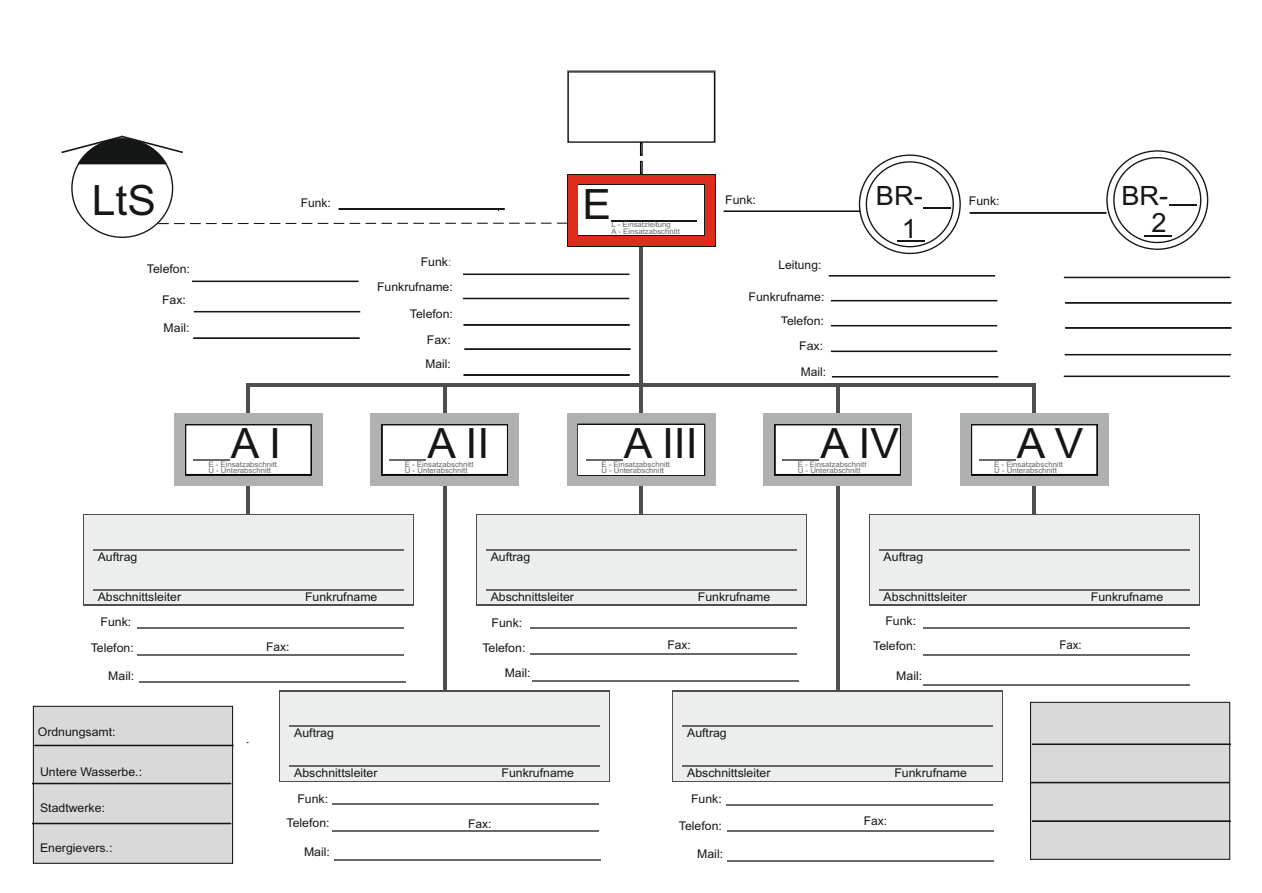
<style>
.page{position:relative;width:1262px;height:893px;background:#fff}
.page>*{position:absolute;margin:0;border:0;box-sizing:border-box;transform-origin:0 0}
.t1{font:41.7px "Arial";color:#151616}
.t2{font:26.55px/32.5px "Arial";color:#151616;text-align:right}
.t3{font:12px/24.5px "Arial";color:#151616;text-align:right}
.t4{font:12px "Arial";color:#151616;scale:.95 1}
.t5{font:7.65px/6.8px "Arial";color:#686868}
.s1{font-size:11.4px;color:#686868}
</style>
<div class="page">
<div style="left:83px;top:514px;width:331px;height:91px;background:#eceded"></div>
<hr style="left:93px;top:549px;width:310px;height:2px;background:#686868">
<hr style="left:93px;top:589px;width:310px;height:1px;background:#686868">
<hr style="left:137px;top:627px;width:266px;height:2px;background:#686868">
<hr style="left:139px;top:681px;width:267px;height:1px;background:#686868">
<hr style="left:639px;top:246px;width:4px;height:269px;background:#4e4e4d">
<div style="left:567px;top:413px;width:148px;height:73px;background:#afb0b0"></div>
<svg style="left:577px;top:423px;width:128px;height:53px"></svg>
<div style="left:578px;top:425px;width:126px;height:49px;background:#fff"></div>
<hr style="left:585px;top:459px;width:37px;height:2px;background:#686868">
<hr style="left:836px;top:385px;width:3px;height:305px;background:#4e4e4d">
<div style="left:763px;top:413px;width:149px;height:73px;background:#afb0b0"></div>
<svg style="left:774px;top:424px;width:127px;height:51px;background:#ededed"></svg>
<hr style="left:782px;top:459px;width:37px;height:2px;background:#686868">
<hr style="left:443px;top:385px;width:3px;height:305px;background:#4e4e4d">
<div style="left:370px;top:413px;width:149px;height:73px;background:#afb0b0"></div>
<svg style="left:381px;top:424px;width:127px;height:51px;background:#ededed"></svg>
<hr style="left:389px;top:459px;width:37px;height:2px;background:#686868">
<hr style="left:247px;top:385px;width:3px;height:130px;background:#4e4e4d">
<div style="left:174px;top:413px;width:149px;height:73px;background:#afb0b0"></div>
<svg style="left:185px;top:424px;width:127px;height:51px;background:#ededed"></svg>
<hr style="left:193px;top:459px;width:37px;height:2px;background:#686868">
<hr style="left:1032px;top:385px;width:4px;height:130px;background:#4e4e4d">
<div style="left:959px;top:413px;width:149px;height:73px;background:#afb0b0"></div>
<svg style="left:971px;top:424px;width:126px;height:51px;background:#efefef"></svg>
<hr style="left:978px;top:459px;width:37px;height:2px;background:#686868">
<hr style="left:247px;top:383px;width:789px;height:4px;background:#4e4e4d">
<div style="left:568px;top:175px;width:146px;height:70px;background:#dd2b1c"></div>
<div style="left:476px;top:514px;width:330px;height:91px;background:#4e4e4d"></div>
<div style="left:477px;top:515px;width:328px;height:89px;background:#eceded"></div>
<hr style="left:486px;top:549px;width:310px;height:2px;background:#686868">
<hr style="left:486px;top:589px;width:310px;height:1px;background:#686868">
<hr style="left:529px;top:627px;width:267px;height:2px;background:#686868">
<div style="left:868px;top:514px;width:331px;height:91px;background:#4e4e4d"></div>
<div style="left:870px;top:515px;width:328px;height:89px;background:#eceded"></div>
<hr style="left:879px;top:549px;width:310px;height:2px;background:#686868">
<hr style="left:879px;top:589px;width:310px;height:1px;background:#686868">
<hr style="left:922px;top:627px;width:267px;height:2px;background:#686868">
<div style="left:672px;top:690px;width:331px;height:91px;background:#eceded"></div>
<hr style="left:682px;top:725px;width:311px;height:2px;background:#686868">
<hr style="left:682px;top:765px;width:311px;height:1px;background:#686868">
<hr style="left:726px;top:803px;width:267px;height:2px;background:#686868">
<div style="left:279px;top:690px;width:331px;height:91px;background:#eceded"></div>
<hr style="left:290px;top:725px;width:310px;height:2px;background:#686868">
<hr style="left:290px;top:765px;width:310px;height:1px;background:#686868">
<hr style="left:137px;top:654px;width:267px;height:2px;background:#686868">
<hr style="left:332px;top:803px;width:267px;height:1px;background:#686868">
<hr style="left:333px;top:859px;width:267px;height:1px;background:#686868">
<hr style="left:332px;top:830px;width:267px;height:2px;background:#686868">
<hr style="left:531px;top:680px;width:267px;height:2px;background:#686868">
<hr style="left:529px;top:653px;width:267px;height:2px;background:#686868">
<hr style="left:726px;top:830px;width:267px;height:2px;background:#686868">
<hr style="left:727px;top:860px;width:267px;height:1px;background:#686868">
<hr style="left:923px;top:684px;width:267px;height:1px;background:#686868">
<hr style="left:922px;top:654px;width:267px;height:1px;background:#686868">
<svg style="left:61px;top:71px;width:654px;height:167px"></svg>
<svg style="left:192px;top:280px;width:167px;height:2px"></svg>
<svg style="left:969px;top:150px;width:239px;height:100px"></svg>
<svg style="left:723px;top:154px;width:237px;height:100px"></svg>
<svg style="left:193px;top:337px;width:167px;height:2px"></svg>
<svg style="left:193px;top:310px;width:167px;height:3px"></svg>
<svg style="left:1030px;top:701px;width:201px;height:159px;background:#cececf"></svg>
<svg style="left:462px;top:297px;width:167px;height:2px"></svg>
<svg style="left:464px;top:348px;width:167px;height:2px"></svg>
<svg style="left:463px;top:374px;width:167px;height:2px"></svg>
<svg style="left:463px;top:273px;width:167px;height:2px"></svg>
<svg style="left:32px;top:705px;width:202px;height:159px;background:#cfcfd0"></svg>
<svg style="left:828px;top:275px;width:167px;height:2px"></svg>
<svg style="left:830px;top:350px;width:167px;height:2px"></svg>
<svg style="left:830px;top:299px;width:167px;height:3px"></svg>
<svg style="left:830px;top:324px;width:167px;height:3px"></svg>
<svg style="left:831px;top:376px;width:167px;height:2px"></svg>
<svg style="left:1063px;top:276px;width:167px;height:2px"></svg>
<svg style="left:1065px;top:302px;width:166px;height:2px"></svg>
<svg style="left:1065px;top:327px;width:166px;height:2px"></svg>
<svg style="left:1064px;top:353px;width:167px;height:3px"></svg>
<svg style="left:1063px;top:375px;width:167px;height:2px"></svg>
<svg style="left:463px;top:324px;width:167px;height:2px"></svg>
<h1 class="t1" style="left:92px;top:184px;width:66px">LtS</h1>
<p class="t3" style="left:301px;top:192px;width:32px">Funk:</p>
<h2 class="t2" style="left:876px;top:182px;width:48px">BR-<br>1</h2>
<h2 class="t2" style="left:1121px;top:181px;width:48px">BR-</h2>
<h1 class="t1" style="left:582px;top:188px;width:30px">E</h1>
<p class="t3" style="left:725px;top:188px;width:32px">Funk:</p>
<p class="t3" style="left:969px;top:189px;width:32px">Funk:</p>
<p class="t5" style="left:611px;top:222px;width:70px">L - Einsatzleitung<br>A - Einsatzabschnitt</p>
<h2 class="t2" style="left:1151px;top:208px;width:17px">2</h2>
<p class="t3" style="left:147px;top:258px;width:45px">Telefon:</p>
<p class="t3" style="left:421px;top:251px;width:32px">Funk<span class="s1">:</span></p>
<p class="t3" style="left:778px;top:253px;width:44px">Leitung:</p>
<p class="t3" style="left:162px;top:289px;width:25px">Fax:</p>
<p class="t3" style="left:164px;top:316px;width:27px">Mail:</p>
<p class="t3" style="left:377px;top:275px;width:77px;line-height:26.4px">Funkrufname:<br>Telefon:</p>
<p class="t3" style="left:427px;top:329px;width:25px">Fax:</p>
<p class="t3" style="left:748px;top:285px;width:77px">Funkrufname:<br>Telefon:<br>Fax:</p>
<p class="t3" style="left:425px;top:353px;width:27px">Mail:</p>
<p class="t3" style="left:801px;top:360px;width:27px">Mail:</p>
<h1 class="t1" style="left:231px;top:428px;width:51px">A I</h1>
<p class="t5" style="left:208px;top:461px;width:70px">E - Einsatzabschnitt<br>U - Unterabschnitt</p>
<p class="t5" style="left:994px;top:461px;width:70px">E - Einsatzabschnitt</p>
<h1 class="t1" style="left:427px;top:428px;width:63px">A II</h1>
<p class="t5" style="left:405px;top:461px;width:70px">E - Einsatzabschnitt<br>U - Unterabschnitt</p>
<h1 class="t1" style="left:624px;top:428px;width:75px">A III</h1>
<p class="t5" style="left:601px;top:461px;width:70px">E - Einsatzabschnitt<br>U - Unterabschnitt</p>
<p class="t5" style="left:797px;top:461px;width:70px">E - Einsatzabschnitt</p>
<h1 class="t1" style="left:820px;top:428px;width:80px">A IV</h1>
<p class="t5" style="left:797px;top:468px;width:64px">U - Unterabschnitt</p>
<h1 class="t1" style="left:1016px;top:428px;width:68px">A V</h1>
<p class="t5" style="left:994px;top:468px;width:64px">U - Unterabschnitt</p>
<p class="t3" style="left:98px;top:546px;width:41px">Auftrag</p>
<p class="t3" style="left:490px;top:546px;width:41px">Auftrag</p>
<p class="t3" style="left:883px;top:546px;width:41px">Auftrag</p>
<p class="t3" style="left:98px;top:585px;width:85px">Abschnittsleiter</p>
<p class="t3" style="left:305px;top:585px;width:74px">Funkrufname</p>
<p class="t3" style="left:101px;top:611px;width:32px">Funk:</p>
<p class="t3" style="left:490px;top:585px;width:85px">Abschnittsleiter</p>
<p class="t3" style="left:698px;top:585px;width:74px">Funkrufname</p>
<p class="t3" style="left:491px;top:611px;width:32px">Funk:</p>
<p class="t3" style="left:883px;top:585px;width:85px">Abschnittsleiter</p>
<p class="t3" style="left:1090px;top:585px;width:74px">Funkrufname</p>
<p class="t3" style="left:885px;top:609px;width:32px">Funk:</p>
<p class="t3" style="left:667px;top:634px;width:25px">Fax:</p>
<p class="t4" style="left:1059px;top:640px;width:25px">Fax:</p>
<p class="t3" style="left:91px;top:636px;width:45px">Telefon:</p>
<p class="t3" style="left:482px;top:636px;width:45px">Telefon:</p>
<p class="t3" style="left:873px;top:635px;width:45px">Telefon:</p>
<p class="t3" style="left:266px;top:636px;width:25px">Fax:</p>
<p class="t3" style="left:108px;top:664px;width:27px">Mail:</p>
<p class="t3" style="left:504px;top:662px;width:27px">Mail:</p>
<p class="t3" style="left:896px;top:665px;width:27px">Mail:</p>
<p class="t3" style="left:38px;top:720px;width:79px">Ordnungsamt:</p>
<p class="t3" style="left:294px;top:722px;width:41px">Auftrag</p>
<p class="t3" style="left:687px;top:722px;width:41px">Auftrag</p>
<p class="t3" style="left:40px;top:761px;width:104px">Untere Wasserbe.:</p>
<p class="t3" style="left:294px;top:761px;width:85px">Abschnittsleiter</p>
<p class="t3" style="left:501px;top:761px;width:74px">Funkrufname</p>
<p class="t3" style="left:687px;top:761px;width:85px">Abschnittsleiter</p>
<p class="t3" style="left:894px;top:761px;width:74px">Funkrufname</p>
<p class="t3" style="left:40px;top:797px;width:66px">Stadtwerke:</p>
<p class="t3" style="left:297px;top:787px;width:32px">Funk:</p>
<p class="t3" style="left:691px;top:788px;width:32px">Funk:</p>
<p class="t3" style="left:468px;top:812px;width:25px">Fax:</p>
<p class="t3" style="left:863px;top:809px;width:25px">Fax:</p>
<p class="t3" style="left:286px;top:812px;width:45px">Telefon:</p>
<p class="t3" style="left:679px;top:814px;width:45px">Telefon:</p>
<p class="t3" style="left:40px;top:836px;width:74px">Energievers.:</p>
<p class="t3" style="left:304px;top:840px;width:27px">Mail:</p>
<p class="t3" style="left:697px;top:842px;width:27px">Mail:</p>
</div>
